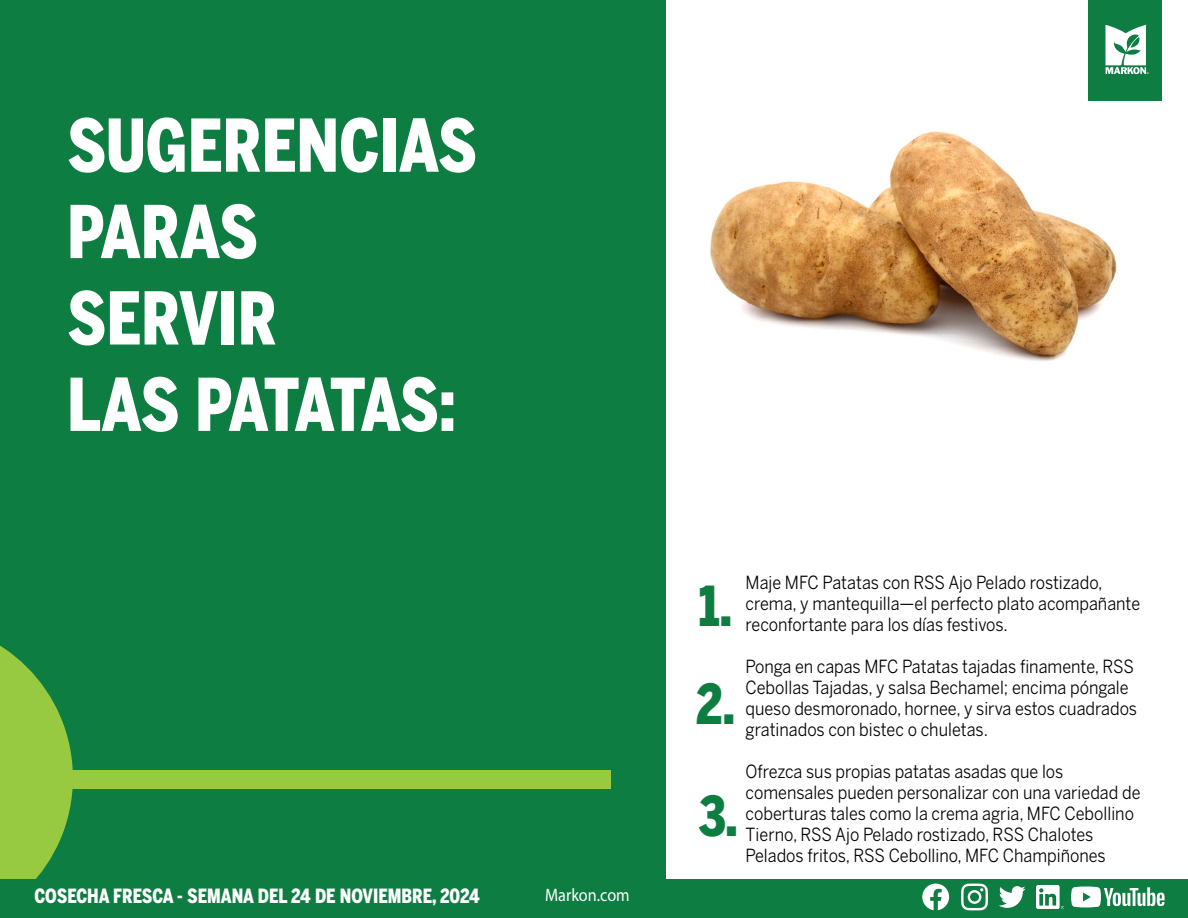
<style>
.page{position:relative;width:1188px;height:918px;background:#fff}
.page>*{position:absolute;margin:0;border:0;box-sizing:border-box;transform-origin:0 0}
.t1{font:900 72px/86.4px "Benton Sans Cond";color:#fff;scale:.9 1}
.t2{font:900 54.6px/98.2px "Benton Sans Cond";color:#0d7d41;scale:.9 1}
.t3{font:900 19.5px "Benton Sans Cond";color:#fff;scale:.9 1}
.t4{font:18px/21px "Benton Sans";color:#000;scale:.9 1}
.t5{font:18px "Myriad Pro";color:#fff;scale:.9 1}
</style>
<div class="page">
<img style="left:710px;top:131px;width:407px;height:230px">
<div style="left:0;top:0;width:665px;height:918px;background:#0d7d41"></div>
<svg style="left:0;top:645px;width:73px;height:234px"></svg>
<div style="left:0;top:771px;width:610px;height:18px;background:#97c941"></div>
<div style="left:0;top:879px;width:1188px;height:39px;background:#0d7d41"></div>
<svg style="left:922px;top:884px;width:27px;height:26px"></svg>
<svg style="left:961px;top:884px;width:27px;height:26px"></svg>
<svg style="left:999px;top:886px;width:27px;height:22px"></svg>
<img style="left:1036px;top:886px;width:27px;height:22px">
<svg style="left:1071px;top:887px;width:94px;height:20px"></svg>
<div style="left:1089px;top:0;width:73px;height:100px;background:#0d7d41"></div>
<svg style="left:1105px;top:25px;width:44px;height:48px"></svg>
<h1 class="t1" style="left:67px;top:102px;width:457px">SUGERENCIAS<br>PARAS<br>SERVIR<br>LAS PATATAS:</h1>
<p class="t3" style="left:34px;top:884px;width:496px">COSECHA FRESCA - SEMANA DEL 24 DE NOVIEMBRE, 2024</p>
<p class="t5" style="left:545px;top:883px;width:96px">Markon.com</p>
<h2 class="t2" style="left:696px;top:556px;width:45px">1.<br>2.</h2>
<h2 class="t2" style="left:699px;top:766px;width:44px">3.</h2>
<p class="t4" style="left:746px;top:572px;width:440px">Maje MFC Patatas con RSS Ajo Pelado rostizado, crema, y mantequilla—el perfecto plato acompañante reconfortante para los días festivos.</p>
<p class="t4" style="left:746px;top:656px;width:437px">Ponga en capas MFC Patatas tajadas finamente, RSS Cebollas Tajadas, y salsa Bechamel; encima póngale queso desmoronado, hornee, y sirva estos cuadrados gratinados con bistec o chuletas.</p>
<p class="t4" style="left:746px;top:761px;width:440px">Ofrezca sus propias patatas asadas que los comensales pueden personalizar con una variedad de coberturas tales como la crema agria, MFC Cebollino Tierno, RSS Ajo Pelado rostizado, RSS Chalotes Pelados fritos, RSS Cebollino, MFC Champiñones</p>
</div>
